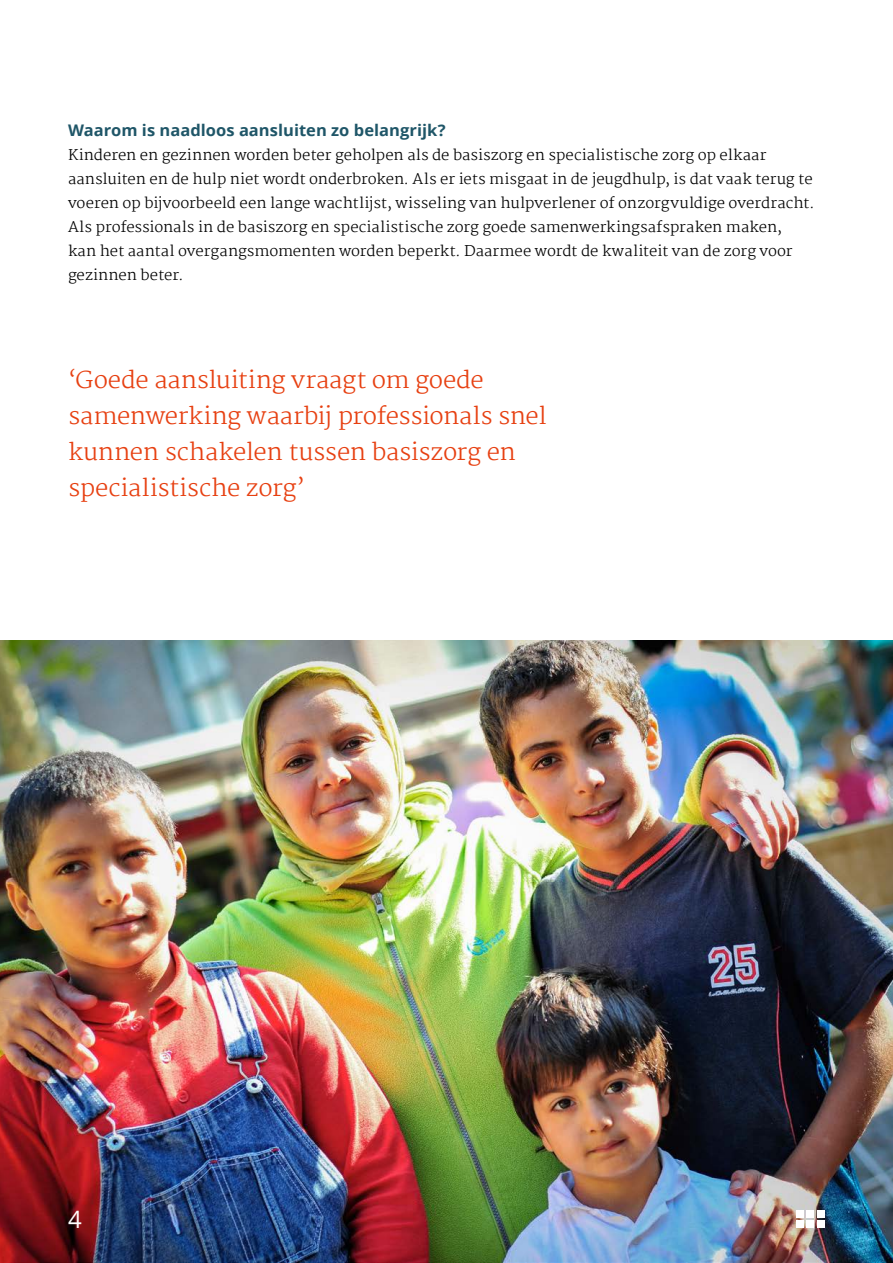
<style>
.page{position:relative;width:893px;height:1263px;background:#fff}
.page>*{position:absolute;margin:0;border:0;box-sizing:border-box;transform-origin:0 0}
.t1{font:24px "Open Sans";color:#fff}
.body_schreef{font:300 23.25px/36px "Martel";letter-spacing:-.01em;color:#e74011}
.tussenkopje{font:700 16.05px "Open Sans";color:#1f5668}
.body_schreef-2{font:300 14.55px/24px "Martel";color:#000}
</style>
<div class="page">
<img style="left:0;top:640px;width:893px;height:623px">
<div style="left:796px;top:1210px;width:8px;height:7px;background:#fff"></div>
<div style="left:796px;top:1220px;width:8px;height:8px;background:#fff"></div>
<div style="left:806px;top:1210px;width:8px;height:7px;background:#fff"></div>
<div style="left:806px;top:1220px;width:8px;height:8px;background:#fff"></div>
<div style="left:817px;top:1210px;width:7px;height:7px;background:#fff"></div>
<div style="left:817px;top:1220px;width:7px;height:8px;background:#fff"></div>
<p class="tussenkopje" style="left:68px;top:119px;width:379px">Waarom is naadloos aansluiten zo belangrijk?</p>
<p class="body_schreef-2" style="left:68px;top:143px;width:748px">Kinderen en gezinnen worden beter geholpen als de basiszorg en specialistische zorg op elkaar aansluiten en de hulp niet wordt onderbroken. Als er iets misgaat in de jeugdhulp, is dat vaak terug te voeren op bijvoorbeeld een lange wachtlijst, wisseling van hulpverlener of onzorgvuldige overdracht.<br>Als professionals in de basiszorg en specialistische zorg goede samenwerkingsafspraken maken,<br>kan het aantal overgangsmomenten worden beperkt. Daarmee wordt de kwaliteit van de zorg voor gezinnen beter.</p>
<p class="body_schreef" style="left:68px;top:362px;width:480px">‘Goede aansluiting vraagt om goede samenwerking waarbij professionals snel kunnen schakelen tussen basiszorg en specialistische zorg’</p>
<p class="t1" style="left:68px;top:1203px;width:15px">4</p>
</div>
